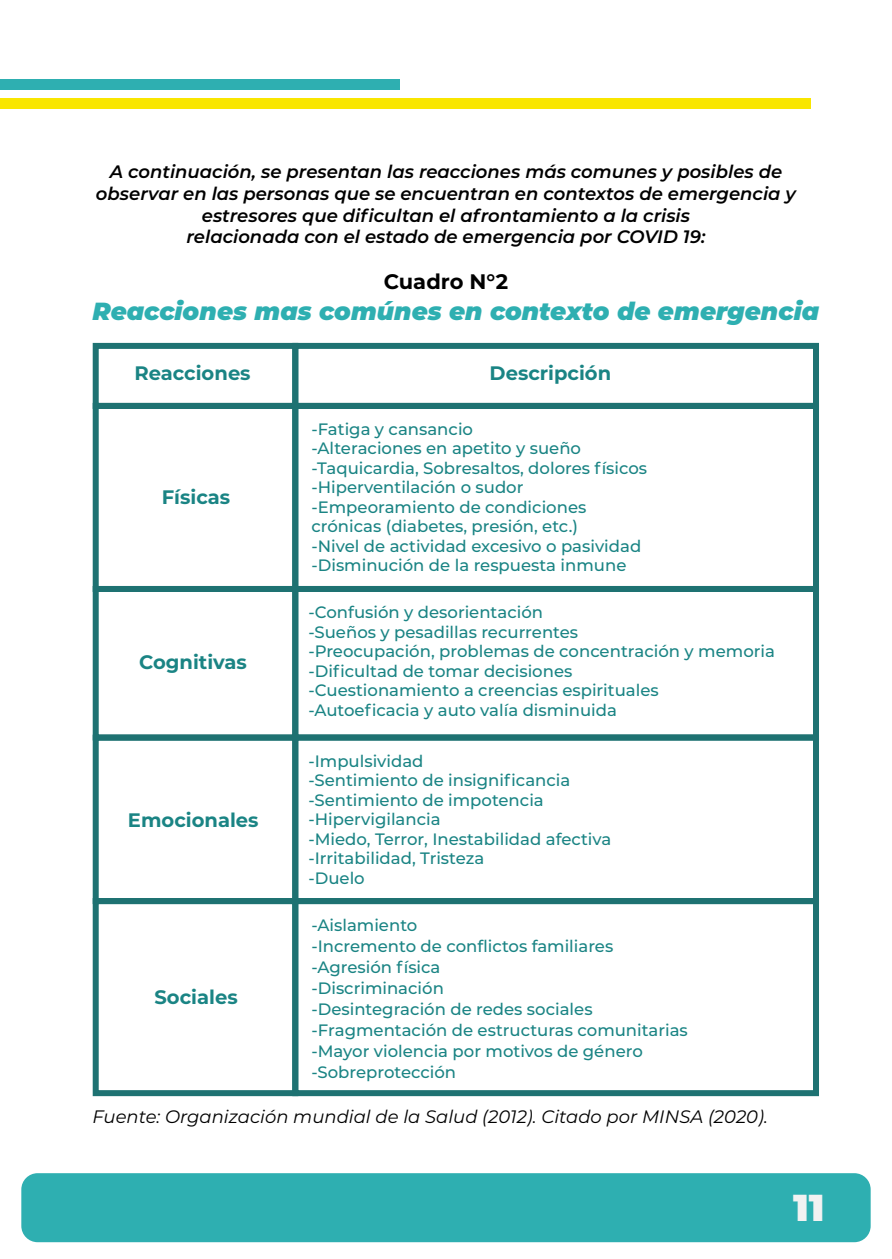
<style>
.page{position:relative;width:892px;height:1259px;background:#fff}
.page>*{position:absolute;margin:0;border:0;box-sizing:border-box;transform-origin:0 0}
.t1{font:900 37.5px "Montserrat";color:#f2f2f2}
.t2{font:italic 900 24.75px "Montserrat";color:#2eafb1}
.t3{font:700 21px "Montserrat";color:#000}
.t4{font:700 19.5px "Montserrat";color:#1a8484}
.t5{font:italic 600 18px/21.6px "Montserrat";color:#000;text-align:center}
.t6{font:italic 18px "Montserrat";color:#000}
.t7{font:500 16.5px/19.5px "Montserrat";color:#1a8484}
</style>
<div class="page">
<div style="left:21px;top:1173px;width:849px;height:69px;background:#2eafb1;border-radius:16px"></div>
<div style="left:93px;top:403px;width:205px;height:189px;border:6px solid #1e7272"></div>
<div style="left:292px;top:403px;width:527px;height:189px;border:6px solid #1e7272"></div>
<div style="left:93px;top:586px;width:205px;height:154px;border:6px solid #1e7272"></div>
<div style="left:292px;top:586px;width:527px;height:154px;border:6px solid #1e7272"></div>
<div style="left:93px;top:734px;width:205px;height:170px;border:6px solid #1e7272"></div>
<div style="left:292px;top:734px;width:527px;height:170px;border:6px solid #1e7272"></div>
<div style="left:93px;top:898px;width:205px;height:198px;border:6px solid #1e7272"></div>
<div style="left:292px;top:898px;width:527px;height:198px;border:6px solid #1e7272"></div>
<div style="left:93px;top:343px;width:205px;height:66px;border:6px solid #1e7272"></div>
<div style="left:292px;top:343px;width:527px;height:66px;border:6px solid #1e7272"></div>
<div style="left:0;top:98px;width:810px;height:11px;background:#f9e600"></div>
<div style="left:0;top:79px;width:399px;height:10px;background:#2eafb1"></div>
<p class="t5" style="left:96px;top:160px;width:701px">A continuación, se presentan las reacciones más comunes y posibles de observar en las personas que se encuentran en contextos de emergencia y estresores que dificultan el afrontamiento a la crisis<br>relacionada con el estado de emergencia por COVID 19:</p>
<p class="t3" style="left:384px;top:266px;width:126px">Cuadro N°2</p>
<h2 class="t2" style="left:92px;top:293px;width:728px">Reacciones mas comúnes en contexto de emergencia</h2>
<p class="t4" style="left:134px;top:359px;width:118px">Reacciones</p>
<p class="t4" style="left:489px;top:359px;width:123px">Descripción</p>
<p class="t4" style="left:162px;top:483px;width:70px">Físicas</p>
<p class="t4" style="left:139px;top:648px;width:109px">Cognitivas</p>
<p class="t4" style="left:128px;top:806px;width:132px">Emocionales</p>
<p class="t4" style="left:154px;top:983px;width:85px">Sociales</p>
<p class="t7" style="left:311px;top:418px;width:337px">-Fatiga y cansancio<br>-Alteraciones en apetito y sueño -Taquicardia, Sobresaltos, dolores físicos -Hiperventilación o sudor -Empeoramiento de condiciones crónicas (diabetes, presión, etc.)<br>-Nivel de actividad excesivo o pasividad -Disminución de la respuesta inmune</p>
<p class="t7" style="left:308px;top:602px;width:468px">-Confusión y desorientación<br>-Sueños y pesadillas recurrentes<br>-Preocupación, problemas de concentración y memoria -Dificultad de tomar decisiones<br>-Cuestionamiento a creencias espirituales<br>-Autoeficacia y auto valía disminuida</p>
<p class="t7" style="left:308px;top:750px;width:304px">-Impulsividad<br>-Sentimiento de insignificancia -Sentimiento de impotencia -Hipervigilancia<br>-Miedo, Terror, Inestabilidad afectiva -Irritabilidad, Tristeza<br>-Duelo</p>
<p class="t7" style="left:311px;top:914px;width:378px;line-height:21px">-Aislamiento<br>-Incremento de conflictos familiares -Agresión física<br>-Discriminación<br>-Desintegración de redes sociales -Fragmentación de estructuras comunitarias -Mayor violencia por motivos de género -Sobreprotección</p>
<p class="t6" style="left:92px;top:1103px;width:677px">Fuente: Organización mundial de la Salud (2012). Citado por MINSA (2020).</p>
<h1 class="t1" style="left:793px;top:1179px;width:33px">11</h1>
</div>
